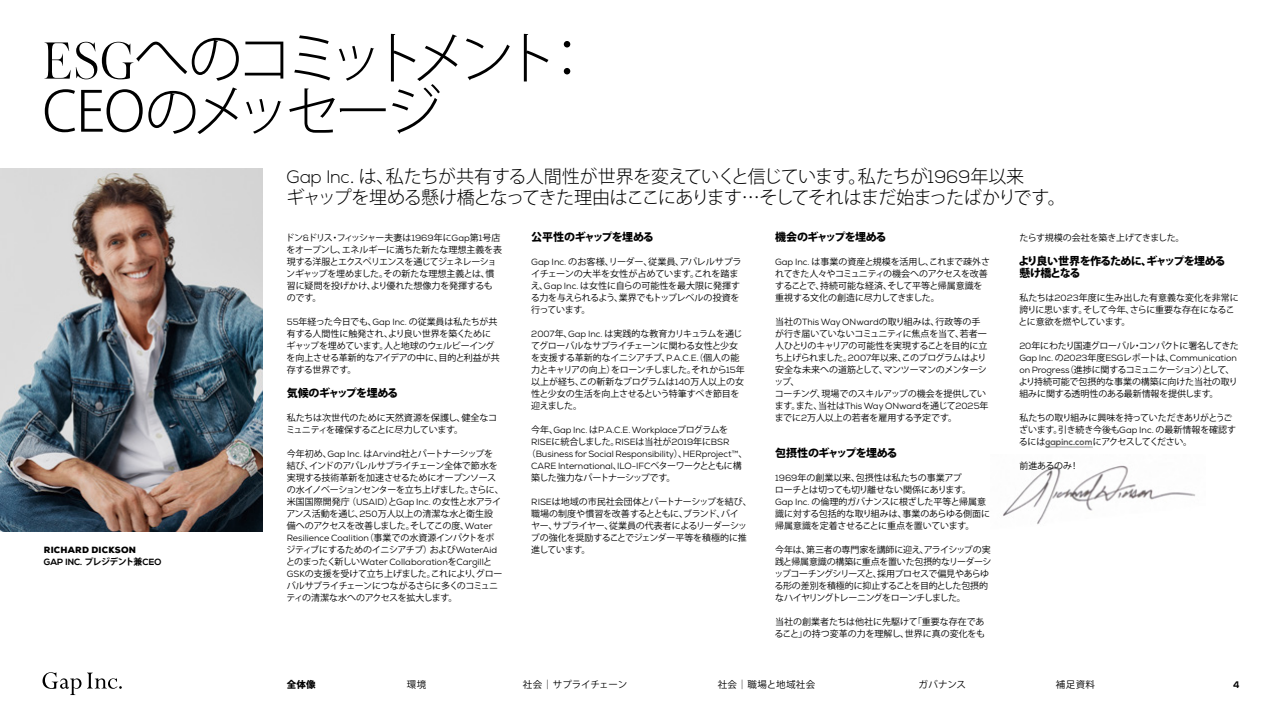
<style>
.page{position:relative;width:1282px;height:721px;background:#fff}
.page>*{position:absolute;margin:0;border:0;box-sizing:border-box;transform-origin:0 0}
.t1{font:300 55px/53px "Koz Go Pro";letter-spacing:-.115em;color:#000}
.t2{font:300 18px/21px "Koz Go Pro";letter-spacing:-.04em;color:#000}
.t3{font:800 11px/12px "Koz Go Pro";letter-spacing:-.06em;color:#000}
.t4{font:9.5px "Koz Go Pro";letter-spacing:.02em;color:#000}
.t5{font:9.5px "Koz Go Pro";letter-spacing:-.01em;color:#000}
.t6{font:9.5px "Koz Go Pro";letter-spacing:.05em;color:#000}
.t7{font:800 9.5px "Koz Go Pro";color:#000}
.t8{font:700 9.5px "Nexa";color:#000}
.t9{font:9px/12px "Koz Go Pro";letter-spacing:-.03em;color:#000}
.t10{font:9px "Nexa";letter-spacing:-.005em;color:#000}
.t11{font:9px/12px "Koz Go Pro";letter-spacing:-.01em;color:#000}
.t12{font:9px/12px "Koz Go Pro";color:#000}
.t13{font:900 9px/12px "Nexa";letter-spacing:.025em;color:#000}
.t14{font:9px "Koz Go Pro";letter-spacing:-.05em;color:#000}
.s1{font-family:"Austin"}
.s2{font-family:"Nexa"}
.s3{font-family:"Nexa";font-weight:400}
.s4{font-weight:700}
.s5{font-family:"Koz Go Pro";font-weight:700}
.s6{font-family:"Koz Go Pro"}
.s7{font-family:"Nexa";font-weight:700;color:#595959}
</style>
<div class="page">
<img style="left:1003px;top:465px;width:192px;height:60px">
<img style="left:0;top:169px;width:262px;height:362px">
<hr style="left:1045px;top:447px;width:47px;height:1px;background:#999">
<svg style="left:43px;top:672px;width:38px;height:23px"></svg>
<svg style="left:87px;top:672px;width:35px;height:17px"></svg>
<h1 class="t1" style="left:42px;top:32px;width:553px"><span class="s1">ESG</span>へのコミットメント：<br>CEOのメッセージ</h1>
<h2 class="t2" style="left:286px;top:165px;width:780px"><span class="s2">Gap Inc</span><span class="s3">.</span> は、私たちが共有する人間性が世界を変えていくと信じています。私たちが<span class="s2">1969</span>年以来<br>ギャップを埋める懸け橋となってきた理由はここにあります…そしてそれはまだ始まったばかりです。</h2>
<p class="t13" style="left:44px;top:544px;width:119px">RICHARD DICKSON<br><span class="s4">GAP INC.</span> <span class="s5">プレジデント兼</span><span class="s4">CEO</span></p>
<p class="t9" style="left:285px;top:232px;width:218px">ドン<span class="s2">&amp;</span>ドリス・フィッシャー夫妻は<span class="s2">1969</span>年に<span class="s2">Gap</span>第<span class="s2">1</span>号店をオープンし、エネルギーに満ちた新たな理想主義を表現する洋服とエクスペリエンスを通じてジェネレーションギャップを埋めました。その新たな理想主義とは、慣習に疑問を投げかけ、より優れた想像力を発揮するものです。</p>
<p class="t9" style="left:286px;top:316px;width:215px"><span class="s2">55</span>年経った今日でも、<span class="s2">Gap Inc.</span> の従業員は私たちが共有する人間性に触発され、より良い世界を築くためにギャップを埋めています。人と地球のウェルビーイングを向上させる革新的なアイデアの中に、目的と利益が共存する世界です。</p>
<p class="t3" style="left:287px;top:388px;width:113px">気候のギャップを埋める</p>
<p class="t9" style="left:286px;top:412px;width:213px">私たちは次世代のために天然資源を保護し、健全なコミュニティを確保することに尽力しています。</p>
<p class="t9" style="left:286px;top:448px;width:219px">今年初め、<span class="s2">Gap Inc.</span> は<span class="s2">Arvind</span>社とパートナーシップを結び、インドのアパレルサプライチェーン全体で節水を実現する技術革新を加速させるためにオープンソースの水イノベーションセンターを立ち上げました。さらに、米国国際開発庁（<span class="s2">USAID</span>）と<span class="s2">Gap Inc.</span> の女性と水アライアンス活動を通じ、<span class="s2">250</span>万人以上の清潔な水と衛生設備へのアクセスを改善しました。そしてこの度、<span class="s2">Water</span></p>
<p class="t10" style="left:287px;top:532px;width:209px">Resilience Coalition<span class="s6">（事業での水資源インパクトをポ</span></p>
<p class="t14" style="left:286px;top:544px;width:212px">ジティブにするためのイニシアチブ）および<span class="s2">WaterAid</span></p>
<p class="t10" style="left:286px;top:556px;width:208px"><span class="s6">とのまったく新しい</span>Water Collaboration<span class="s6">を</span>Cargill<span class="s6">と</span></p>
<p class="t9" style="left:286px;top:568px;width:217px"><span class="s2">GSK</span>の支援を受けて立ち上げました。これにより、グローバルサプライチェーンにつながるさらに多くのコミュニティの清潔な水へのアクセスを拡大します。</p>
<p class="t3" style="left:531px;top:232px;width:124px">公平性のギャップを埋める</p>
<p class="t9" style="left:530px;top:256px;width:212px"><span class="s2">Gap Inc.</span> のお客様、リーダー、従業員、アパレルサプライチェーンの大半を女性が占めています。これを踏まえ、<span class="s2">Gap Inc.</span> は女性に自らの可能性を最大限に発揮する力を与えられるよう、業界でもトップレベルの投資を行っています。</p>
<p class="t9" style="left:531px;top:328px;width:215px"><span class="s2">2007</span>年、<span class="s2">Gap Inc.</span> は実践的な教育カリキュラムを通じてグローバルなサプライチェーンに関わる女性と少女を支援する革新的なイニシアチブ、<span class="s2">P.A.C.E.</span>（個人の能力とキャリアの向上）をローンチしました。それから<span class="s2">15</span>年以上が経ち、この斬新なプログラムは<span class="s2">140</span>万人以上の女性と少女の生活を向上させるという特筆すべき節目を迎えました。</p>
<p class="t10" style="left:531px;top:424px;width:198px"><span class="s6">今年、</span>Gap Inc. <span class="s6">は</span>P.A.C.E. Workplace<span class="s6">プログラムを</span></p>
<p class="t10" style="left:531px;top:436px;width:200px">RISE<span class="s6">に統合しました。</span>RISE<span class="s6">は当社が</span>2019<span class="s6">年に</span>BSR</p>
<p class="t10" style="left:527px;top:448px;width:222px"><span class="s6">（</span>Business for Social Responsibility<span class="s6">）、</span>HERproject™<span class="s6">、</span></p>
<p class="t10" style="left:531px;top:460px;width:212px">CARE International<span class="s6">、</span>ILO-IFC<span class="s6">ベターワークとともに構</span></p>
<p class="t9" style="left:531px;top:472px;width:146px">築した強力なパートナーシップです。</p>
<p class="t9" style="left:531px;top:496px;width:222px"><span class="s2">RISE</span>は地域の市民社会団体とパートナーシップを結び、職場の制度や慣習を改善するとともに、ブランド、バイ<br>ヤー、サプライヤー、従業員の代表者によるリーダーシップの強化を奨励することでジェンダー平等を積極的に推進しています。</p>
<p class="t3" style="left:775px;top:232px;width:113px">機会のギャップを埋める</p>
<p class="t9" style="left:775px;top:256px;width:216px"><span class="s2">Gap Inc.</span> は事業の資産と規模を活用し、これまで疎外されてきた人々やコミュニティの機会へのアクセスを改善することで、持続可能な経済、そして平等と帰属意識を重視する文化の創造に尽力してきました。</p>
<p class="t9" style="left:774px;top:316px;width:214px">当社の<span class="s2">This Way ONward</span>の取り組みは、行政等の手が行き届いていないコミュニティに焦点を当て、若者一人ひとりのキャリアの可能性を実現することを目的に立ち上げられました。<span class="s2">2007</span>年以来、このプログラムはより安全な未来への道筋として、マンツーマンのメンターシップ、<br>コーチング、現場でのスキルアップの機会を提供してい</p>
<p class="t10" style="left:774px;top:400px;width:215px"><span class="s6">ます。また、当社は</span>This Way ONward<span class="s6">を通じて</span>2025<span class="s6">年</span></p>
<p class="t12" style="left:774px;top:412px;width:184px">までに<span class="s2">2</span>万人以上の若者を雇用する予定です。</p>
<p class="t3" style="left:775px;top:448px;width:124px">包摂性のギャップを埋める</p>
<p class="t9" style="left:775px;top:472px;width:217px"><span class="s2">1969</span>年の創業以来、包摂性は私たちの事業アプ<br>ローチとは切っても切り離せない関係にあります。<br><span class="s2">Gap Inc.</span> の倫理的ガバナンスに根ざした平等と帰属意識に対する包括的な取り組みは、事業のあらゆる側面に帰属意識を定着させることに重点を置いています。</p>
<p class="t9" style="left:774px;top:544px;width:218px">今年は、第三者の専門家を講師に迎え、アライシップの実践と帰属意識の構築に重点を置いた包摂的なリーダーシップコーチングシリーズと、採用プロセスで偏見やあらゆる形の差別を積極的に抑止することを目的とした包摂的なハイヤリングトレーニングをローンチしました。</p>
<p class="t12" style="left:774px;top:616px;width:212px">当社の創業者たちは他社に先駆けて「重要な存在であること」の持つ変革の力を理解し、世界に真の変化をも</p>
<p class="t9" style="left:1019px;top:232px;width:167px">たらす規模の会社を築き上げてきました。</p>
<p class="t3" style="left:1018px;top:256px;width:209px">より良い世界を作るために、ギャップを埋める懸け橋となる</p>
<p class="t11" style="left:1018px;top:292px;width:222px">私たちは<span class="s2">2023</span>年度に生み出した有意義な変化を非常に誇りに思います。そして今年、さらに重要な存在になることに意欲を燃やしています。</p>
<p class="t9" style="left:1019px;top:340px;width:221px"><span class="s2">20</span>年にわたり国連グローバル・コンパクトに署名してきた</p>
<p class="t10" style="left:1019px;top:352px;width:219px">Gap Inc. <span class="s6">の</span>2023<span class="s6">年度</span>ESG<span class="s6">レポートは、</span>Communication</p>
<p class="t11" style="left:1018px;top:364px;width:220px"><span class="s2">on Progress</span>（進捗に関するコミュニケーション）として、より持続可能で包摂的な事業の構築に向けた当社の取り組みに関する透明性のある最新情報を提供します。</p>
<p class="t9" style="left:1018px;top:412px;width:219px">私たちの取り組みに興味を持っていただきありがとうございます。引き続き今後も<span class="s2">Gap Inc.</span> の最新情報を確認するには<span class="s7">gapinc.com</span>にアクセスしてください。</p>
<p class="t9" style="left:1019px;top:460px;width:61px">前進あるのみ！</p>
<p class="t7" style="left:287px;top:678px;width:30px">全体像</p>
<p class="t4" style="left:407px;top:678px;width:21px">環境</p>
<p class="t5" style="left:523px;top:678px;width:106px">社会｜サプライチェーン</p>
<p class="t6" style="left:717px;top:678px;width:99px">社会｜職場と地域社会</p>
<p class="t4" style="left:918px;top:678px;width:49px">ガバナンス</p>
<p class="t4" style="left:1055px;top:678px;width:41px">補足資料</p>
<p class="t8" style="left:1232px;top:679px;width:8px">4</p>
</div>
